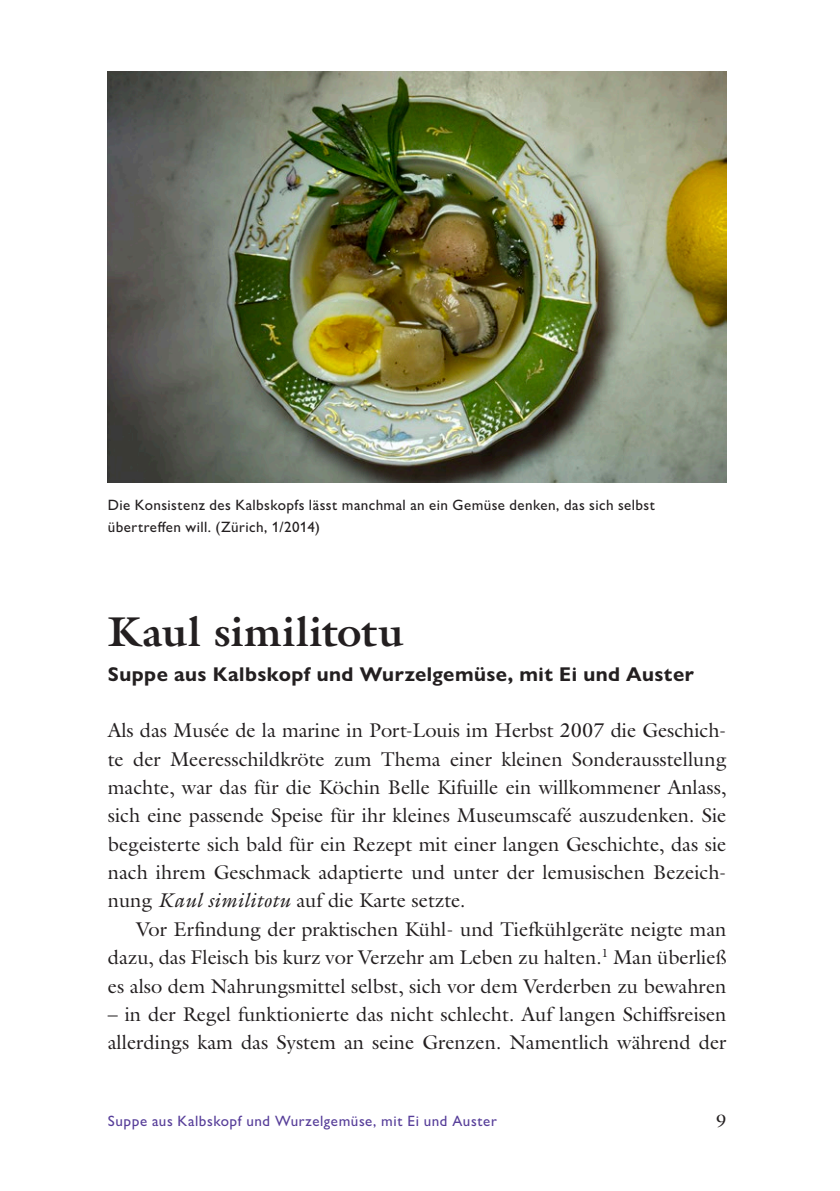
<style>
.page{position:relative;width:840px;height:1191px;background:#fff}
.page>*{position:absolute;margin:0;border:0;box-sizing:border-box;transform-origin:0 0}
.Titel{font:700 42px "Galliard Pro";letter-spacing:.02em;color:#231f20}
.Lauftext_stumpf{font:20px/28.4px "Galliard Pro";color:#231f20;text-align:justify}
.Lauftext{font:20px/28.4px "Galliard Pro";color:#231f20;text-align:justify}
.Unterzeile{font:700 20px "Gill Sans Nova";letter-spacing:.02em;color:#231f20}
.t1{font:18px "Galliard Pro";color:#231f20}
.Bildlegende{font:500 15px/21.2px "Gill Sans Nova";letter-spacing:.025em;color:#231f20}
.t2{font:500 15px "Gill Sans Nova";letter-spacing:.035em;color:#573e99}
.s1{font-style:italic}
</style>
<div class="page">
<img style="left:108px;top:71px;width:618px;height:411px">
<p class="Bildlegende" style="left:108px;top:494px;width:548px">Die Konsistenz des Kalbskopfs lässt manchmal an ein Gemüse denken, das sich selbst übertreffen will. (Zürich, 1/2014)</p>
<p class="Titel" style="left:108px;top:604px;width:297px">Kaul similitotu</p>
<p class="Unterzeile" style="left:108px;top:661px;width:587px">Suppe aus Kalbskopf und Wurzelgemüse, mit Ei und Auster</p>
<p class="Lauftext_stumpf" style="left:108px;top:716px;width:619px">Als das Musée de la marine in Port-Louis im Herbst 2007 die Geschich&shy;te der Meeresschildkröte zum Thema einer kleinen Sonderausstellung machte, war das für die Köchin Belle Kifuille ein willkommener Anlass, sich eine passende Speise für ihr kleines Museumscafé auszudenken. Sie begeisterte sich bald für ein Rezept mit einer langen Geschichte, das sie nach ihrem Geschmack adaptierte und unter der lemusischen Bezeich&shy;nung <span class="s1">Kaul similitotu</span> auf die Karte setzte.</p>
<p class="Lauftext" style="left:108px;top:914px;width:619px;text-indent:28px">Vor Erfindung der praktischen Kühl- und Tiefkühlgeräte neigte man dazu, das Fleisch bis kurz vor Verzehr am Leben zu halten.<sup>1</sup> Man überließ es also dem Nahrungsmittel selbst, sich vor dem Verderben zu bewahren</p>
<p class="Lauftext" style="left:108px;top:999px;width:619px">– in der Regel funktionierte das nicht schlecht. Auf langen Schiffsreisen allerdings kam das System an seine Grenzen. Namentlich während der</p>
<p class="t2" style="left:108px;top:1111px;width:390px">Suppe aus Kalbskopf und Wurzelgemüse, mit Ei und Auster</p>
<p class="t1" style="left:716px;top:1108px;width:12px">9</p>
</div>
